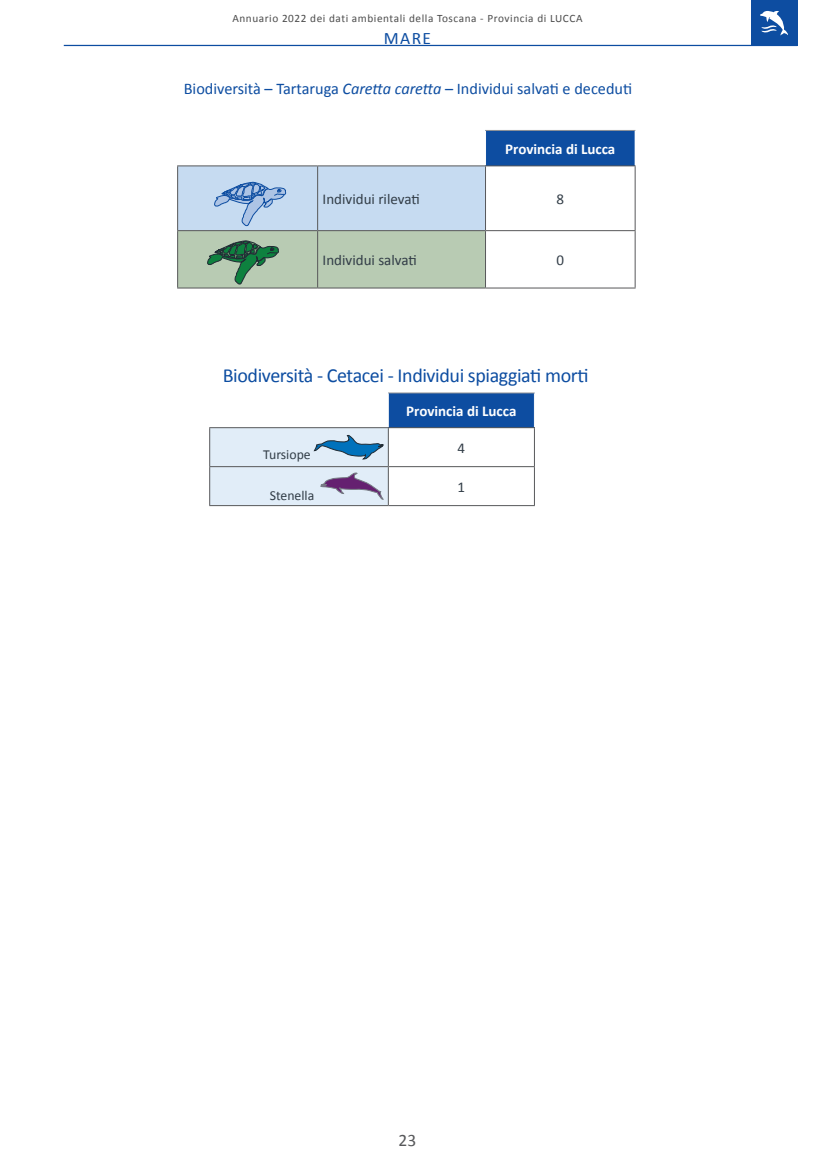
<style>
.page{position:relative;width:815px;height:1170px;background:#fff}
.page>*{position:absolute;margin:0;border:0;box-sizing:border-box;transform-origin:0 0}
.t1{font:20px "Calibri";letter-spacing:-.02em;color:#0d4da1}
.t2{font:17.5px "Calibri";color:#0d4da1}
.t3{font:17.5px "Calibri";color:#57585a}
.t4{font:16.25px "Calibri";color:#0d4da1}
.t5{font:15px "Calibri";color:#323d47}
.t6{font:700 15px "Calibri";color:#fff}
.t7{font:13.75px "Calibri";color:#323d47}
.t8{font:11.25px "Calibri";letter-spacing:.05em;color:#4c4c4c}
.s1{font-style:italic}
</style>
<div class="page">
<hr style="left:64px;top:45px;width:733px;height:1px;background:#0d4da1">
<div style="left:751px;top:0;width:46px;height:46px;background:#0d4da1"></div>
<svg style="left:760px;top:11px;width:28px;height:24px"></svg>
<div style="left:388px;top:393px;width:146px;height:34px;background:#0d4da1"></div>
<hr style="left:388px;top:392px;width:147px;height:1px;background:#939598">
<hr style="left:388px;top:393px;width:1px;height:34px;background:#fff">
<hr style="left:209px;top:427px;width:179px;height:1px;background:#57585a">
<hr style="left:209px;top:428px;width:1px;height:38px;background:#57585a">
<hr style="left:388px;top:427px;width:147px;height:1px;background:#57585a">
<hr style="left:388px;top:428px;width:1px;height:38px;background:#57585a">
<hr style="left:534px;top:428px;width:1px;height:38px;background:#57585a">
<hr style="left:209px;top:466px;width:179px;height:1px;background:#57585a">
<hr style="left:209px;top:467px;width:1px;height:38px;background:#57585a">
<hr style="left:388px;top:466px;width:147px;height:1px;background:#57585a">
<hr style="left:388px;top:467px;width:1px;height:38px;background:#57585a">
<hr style="left:534px;top:467px;width:1px;height:38px;background:#57585a">
<hr style="left:209px;top:505px;width:179px;height:1px;background:#57585a">
<hr style="left:388px;top:505px;width:147px;height:1px;background:#57585a">
<svg style="left:210px;top:427px;width:178px;height:78px;background:#ccd9e9"></svg>
<div style="left:486px;top:130px;width:149px;height:36px;background:#0d4da1"></div>
<hr style="left:485px;top:130px;width:150px;height:1px;background:#939598">
<hr style="left:177px;top:165px;width:141px;height:1px;background:#57585a">
<hr style="left:177px;top:166px;width:1px;height:64px;background:#57585a">
<hr style="left:318px;top:165px;width:168px;height:1px;background:#57585a">
<hr style="left:486px;top:165px;width:150px;height:1px;background:#57585a">
<hr style="left:485px;top:166px;width:1px;height:64px;background:#57585a">
<hr style="left:635px;top:166px;width:1px;height:64px;background:#57585a">
<hr style="left:177px;top:230px;width:141px;height:1px;background:#57585a">
<hr style="left:177px;top:231px;width:1px;height:56px;background:#57585a">
<hr style="left:318px;top:230px;width:168px;height:1px;background:#57585a">
<hr style="left:486px;top:230px;width:150px;height:1px;background:#57585a">
<hr style="left:485px;top:231px;width:1px;height:56px;background:#57585a">
<hr style="left:635px;top:231px;width:1px;height:56px;background:#57585a">
<hr style="left:177px;top:287px;width:141px;height:1px;background:#57585a">
<hr style="left:318px;top:287px;width:168px;height:1px;background:#57585a">
<hr style="left:486px;top:287px;width:150px;height:1px;background:#57585a">
<svg style="left:178px;top:166px;width:307px;height:122px;background:#b4cacb"></svg>
<p class="t8" style="left:232px;top:12px;width:352px">Annuario 2022 dei dati ambientali della Toscana - Provincia di LUCCA</p>
<p class="t2" style="left:384px;top:27px;width:49px">MARE</p>
<p class="t4" style="left:184px;top:78px;width:450px">Biodiversità – Tartaruga <span class="s1">Caretta caretta</span> – Individui salvati e deceduti</p>
<p class="t6" style="left:505px;top:139px;width:112px">Provincia di Lucca</p>
<p class="t5" style="left:323px;top:189px;width:99px">Individui rilevati</p>
<p class="t5" style="left:556px;top:189px;width:9px">8</p>
<p class="t5" style="left:323px;top:250px;width:96px">Individui salvati</p>
<p class="t5" style="left:556px;top:250px;width:9px">0</p>
<p class="t1" style="left:223px;top:362px;width:367px">Biodiversità - Cetacei - Individui spiaggiati morti</p>
<p class="t6" style="left:406px;top:401px;width:112px">Provincia di Lucca</p>
<p class="t7" style="left:263px;top:446px;width:49px">Tursiope</p>
<p class="t5" style="left:458px;top:438px;width:9px">4</p>
<p class="t7" style="left:270px;top:486px;width:46px">Stenella</p>
<p class="t5" style="left:458px;top:477px;width:9px">1</p>
<p class="t3" style="left:399px;top:1129px;width:19px">23</p>
</div>
